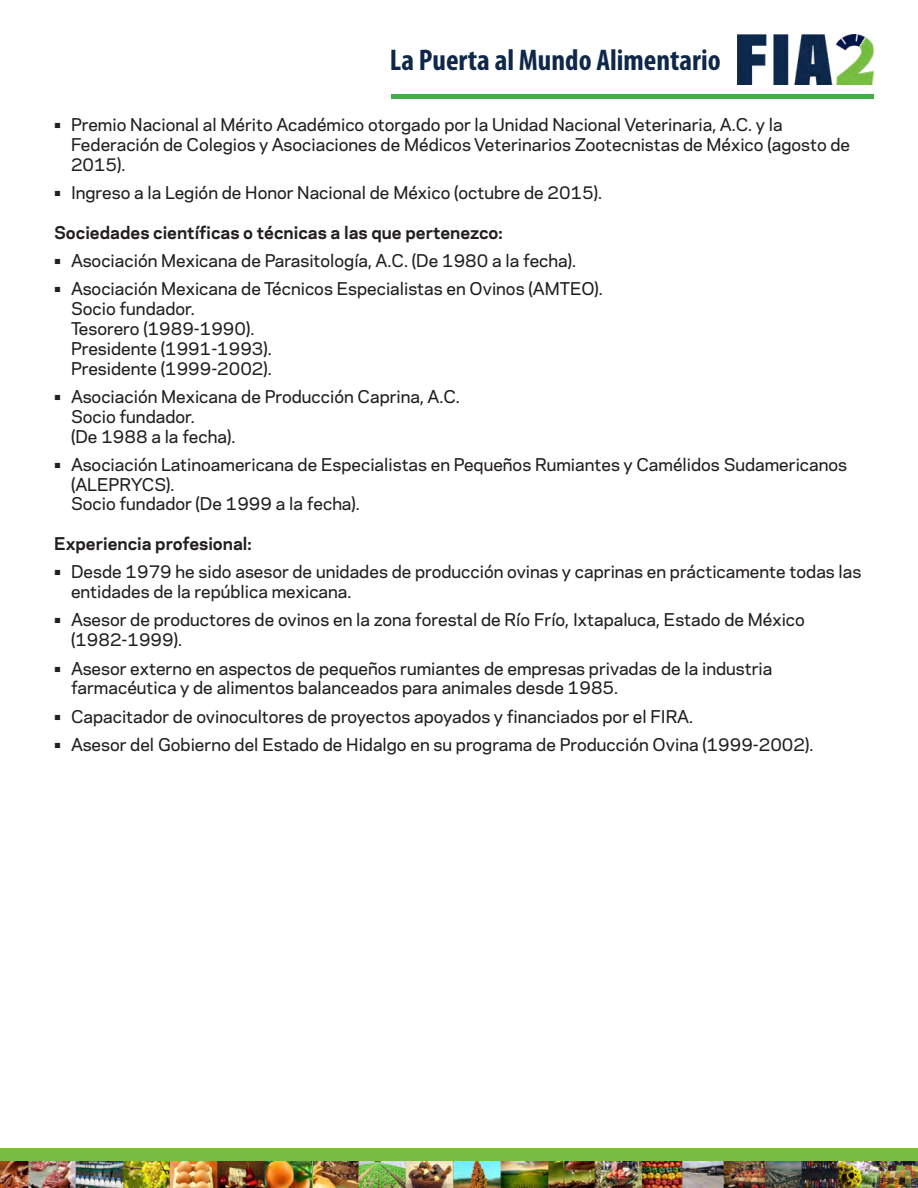
<style>
.page{position:relative;width:918px;height:1188px;background:#fff}
.page>*{position:absolute;margin:0;border:0;box-sizing:border-box;transform-origin:0 0}
.t1{font:700 condensed 30px "Myriad Pro";color:#0f284a}
.t2{font:500 16.5px/19.8px "Galaxie Polaris";color:#231f20}
.t3{font:700 16.5px "Galaxie Polaris";color:#231f20}
.s1{font-weight:700}
</style>
<div class="page">
<img style="left:738px;top:34px;width:136px;height:50px">
<div style="left:0;top:1149px;width:918px;height:39px;background:#79bc43"></div>
<img style="left:0;top:1162px;width:918px;height:26px">
<div style="left:391px;top:94px;width:483px;height:5px;background:#41ad49"></div>
<h1 class="t1" style="left:390px;top:42px;width:332px">La Puerta al Mundo Alimentario</h1>
<p class="t2" style="left:71px;top:114px;width:781px;text-indent:-17px"><span class="s1">•</span> Premio Nacional al Mérito Académico otorgado por la Unidad Nacional Veterinaria, A.C. y la<br>Federación de Colegios y Asociaciones de Médicos Veterinarios Zootecnistas de México (agosto de<br>2015).</p>
<p class="t2" style="left:54px;top:182px;width:550px"><span class="s1">•</span> Ingreso a la Legión de Honor Nacional de México (octubre de 2015).</p>
<p class="t3" style="left:54px;top:220px;width:450px">Sociedades científicas o técnicas a las que pertenezco:</p>
<p class="t2" style="left:54px;top:250px;width:524px"><span class="s1">•</span> Asociación Mexicana de Parasitología, A.C. (De 1980 a la fecha).</p>
<p class="t2" style="left:71px;top:278px;width:533px;text-indent:-17px"><span class="s1">•</span> Asociación Mexicana de Técnicos Especialistas en Ovinos (AMTEO).<br>Socio fundador.<br>Tesorero (1989-1990).<br>Presidente (1991-1993).<br>Presidente (1999-2002).</p>
<p class="t2" style="left:71px;top:386px;width:390px;text-indent:-17px"><span class="s1">•</span> Asociación Mexicana de Producción Caprina, A.C.<br>Socio fundador.<br>(De 1988 a la fecha).</p>
<p class="t2" style="left:71px;top:454px;width:778px;text-indent:-17px"><span class="s1">•</span> Asociación Latinoamericana de Especialistas en Pequeños Rumiantes y Camélidos Sudamericanos (ALEPRYCS).<br>Socio fundador (De 1999 a la fecha).</p>
<p class="t3" style="left:54px;top:531px;width:199px">Experiencia profesional:</p>
<p class="t2" style="left:71px;top:561px;width:792px;text-indent:-17px"><span class="s1">•</span> Desde 1979 he sido asesor de unidades de producción ovinas y caprinas en prácticamente todas las entidades de la república mexicana.</p>
<p class="t2" style="left:71px;top:609px;width:735px;text-indent:-17px"><span class="s1">•</span> Asesor de productores de ovinos en la zona forestal de Río Frío, Ixtapaluca, Estado de México (1982-1999).</p>
<p class="t2" style="left:71px;top:657px;width:703px;text-indent:-17px"><span class="s1">•</span> Asesor externo en aspectos de pequeños rumiantes de empresas privadas de la industria farmacéutica y de alimentos balanceados para animales desde 1985.</p>
<p class="t2" style="left:54px;top:706px;width:641px"><span class="s1">•</span> Capacitador de ovinocultores de proyectos apoyados y financiados por el FIRA.</p>
<p class="t2" style="left:54px;top:734px;width:761px"><span class="s1">•</span> Asesor del Gobierno del Estado de Hidalgo en su programa de Producción Ovina (1999-2002).</p>
</div>
